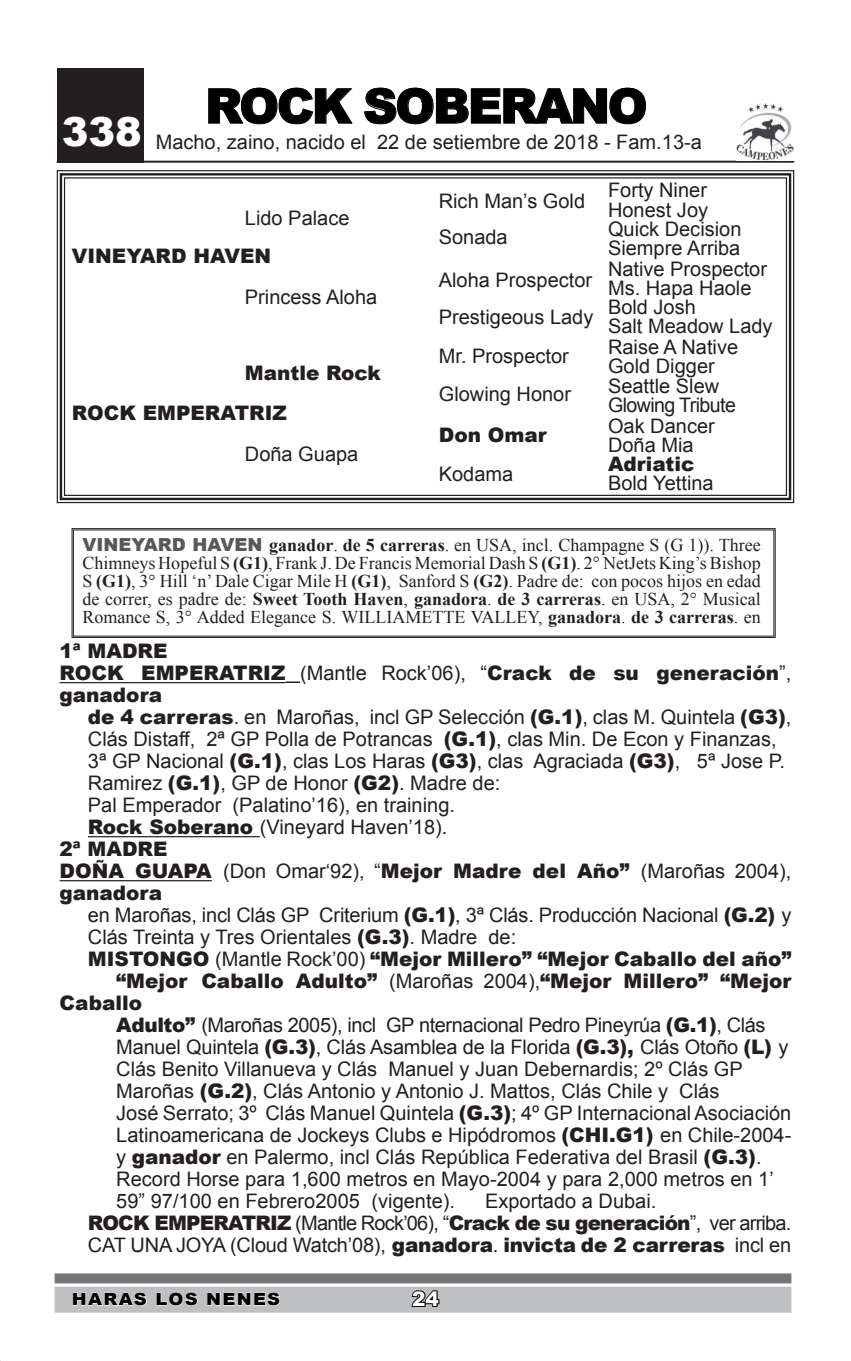
<style>
.page{position:relative;width:851px;height:1361px;background:#fff}
.page>*{position:absolute;margin:0;border:0;box-sizing:border-box;transform-origin:0 0}
.t1{font:900 48px "Arial";letter-spacing:-.05em;color:#000}
.t2{font:900 40px "Arial";color:#fff}
.t3{font:20px/22px "Arial";color:#231f20}
.t4{font:900 20px/22px "Arial";color:#231f20}
.t5{font:20px "Arial";letter-spacing:-.02em;color:#231f20}
.t6{font:20px "Arial";letter-spacing:-.03em;color:#231f20}
.t7{font:900 20px "Arial";color:#fff}
.t8{font:18px/18px "Times New Roman";color:#231f20;text-align:justify}
.t9{font:900 16.8px "Arial";letter-spacing:.07em;color:#000;scale:1.08 1}
.s1{font-family:"Arial";font-weight:900;color:#57585a}
.s2{font-weight:700}
.s3{font-weight:400}
.s4{font-weight:900}
</style>
<div class="page">
<div style="left:55px;top:1273px;width:736px;height:10px;background:#757679"></div>
<div style="left:55px;top:1286px;width:736px;height:26px;background:#bebfc1"></div>
<div style="left:57px;top:68px;width:86px;height:94px;background:#231f20"></div>
<svg style="left:56px;top:170px;width:738px;height:334px"></svg>
<div style="left:60px;top:173px;width:731px;height:327px;border:2px solid #231f20"></div>
<hr style="left:57px;top:161px;width:737px;height:2px;background:#231f20">
<svg style="left:208px;top:87px;width:145px;height:38px"></svg>
<svg style="left:364px;top:87px;width:282px;height:38px"></svg>
<hr style="left:60px;top:682px;width:225px;height:1px;background:#231f20">
<svg style="left:285px;top:681px;width:15px;height:2px"></svg>
<hr style="left:88px;top:836px;width:172px;height:1px;background:#231f20">
<hr style="left:60px;top:880px;width:152px;height:1px;background:#231f20">
<svg style="left:411px;top:1290px;width:29px;height:17px"></svg>
<svg style="left:72px;top:1292px;width:75px;height:14px"></svg>
<svg style="left:156px;top:1292px;width:42px;height:14px"></svg>
<svg style="left:207px;top:1292px;width:73px;height:14px"></svg>
<svg style="left:72px;top:528px;width:703px;height:110px"></svg>
<img style="left:736px;top:104px;width:58px;height:57px">
<h2 class="t2" style="left:62px;top:103px;width:82px">338</h2>
<h1 class="t1" style="left:205px;top:71px;width:444px">ROCK SOBERANO</h1>
<p class="t3" style="left:156px;top:132px;width:547px">Macho, zaino, nacido el 22 de setiembre de 2018 - Fam.13-a</p>
<p class="t3" style="left:245px;top:207px;width:106px">Lido Palace</p>
<p class="t4" style="left:72px;top:244px;width:201px">VINEYARD HAVEN</p>
<p class="t3" style="left:245px;top:286px;width:134px">Princess Aloha</p>
<p class="t4" style="left:245px;top:361px;width:137px">Mantle Rock</p>
<p class="t4" style="left:72px;top:401px;width:216px">ROCK EMPERATRIZ</p>
<p class="t3" style="left:245px;top:443px;width:115px">Doña Guapa</p>
<p class="t3" style="left:438px;top:190px;width:148px">Rich Man’s Gold</p>
<p class="t3" style="left:438px;top:226px;width:70px">Sonada</p>
<p class="t3" style="left:438px;top:269px;width:155px">Aloha Prospector</p>
<p class="t3" style="left:438px;top:306px;width:156px">Prestigeous Lady</p>
<p class="t3" style="left:438px;top:345px;width:132px">Mr. Prospector</p>
<p class="t3" style="left:438px;top:383px;width:134px">Glowing Honor</p>
<p class="t4" style="left:438px;top:423px;width:109px">Don Omar</p>
<p class="t3" style="left:438px;top:463px;width:76px">Kodama</p>
<p class="t3" style="left:608px;top:179px;width:100px">Forty Niner</p>
<p class="t3" style="left:608px;top:199px;width:102px">Honest Joy</p>
<p class="t3" style="left:608px;top:219px;width:135px">Quick Decision</p>
<p class="t3" style="left:608px;top:237px;width:134px">Siempre Arriba</p>
<p class="t3" style="left:608px;top:258px;width:160px">Native Prospector</p>
<p class="t3" style="left:608px;top:277px;width:145px">Ms. Hapa Haole</p>
<p class="t3" style="left:608px;top:296px;width:89px">Bold Josh</p>
<p class="t3" style="left:608px;top:315px;width:166px">Salt Meadow Lady</p>
<p class="t3" style="left:608px;top:336px;width:132px">Raise A Native</p>
<p class="t3" style="left:608px;top:355px;width:108px">Gold Digger</p>
<p class="t3" style="left:608px;top:375px;width:113px">Seattle Slew</p>
<p class="t6" style="left:608px;top:391px;width:129px">Glowing Tribute</p>
<p class="t3" style="left:608px;top:415px;width:108px">Oak Dancer</p>
<p class="t3" style="left:608px;top:434px;width:87px">Doña Mia</p>
<p class="t4" style="left:608px;top:452px;width:88px">Adriatic</p>
<p class="t3" style="left:608px;top:472px;width:107px">Bold Yettina</p>
<p class="t8" style="left:82px;top:536px;width:680px"><span class="s1">VINEYARD HAVEN</span> <span class="s2">ganador</span>. <span class="s2">de 5 carreras</span>. en USA, incl. Champagne S (G 1)). Three Chimneys Hopeful S <span class="s2">(G1)</span>, Frank J. De Francis Memorial Dash S <span class="s2">(G1)</span>. 2° NetJets King’s Bishop S <span class="s2">(G1)</span>, 3° Hill ‘n’ Dale Cigar Mile H <span class="s2">(G1)</span>, Sanford S <span class="s2">(G2)</span>. Padre de: con pocos hijos en edad de correr, es padre de: <span class="s2">Sweet Tooth Haven</span>, <span class="s2">ganadora</span>. <span class="s2">de 3 carreras</span>. en USA, 2° Musical Romance S, 3° Added Elegance S. WILLIAMETTE VALLEY, <span class="s2">ganadora</span>. <span class="s2">de 3 carreras</span>. en</p>
<p class="t4" style="left:60px;top:639px;width:733px">1ª MADRE<br>ROCK EMPERATRIZ <span class="s3">(Mantle Rock’06), “</span>Crack de su generación<span class="s3">”, </span>ganadora</p>
<p class="t3" style="left:88px;top:706px;width:704px"><span class="s4">de 4 carreras</span>. en Maroñas, incl GP Selección <span class="s4">(G.1)</span>, clas M. Quintela <span class="s4">(G3)</span>,</p>
<p class="t3" style="left:88px;top:728px;width:690px">Clás Distaff, 2ª GP Polla de Potrancas <span class="s4">(G.1)</span>, clas Min. De Econ y Finanzas,</p>
<p class="t3" style="left:88px;top:750px;width:698px">3ª GP Nacional <span class="s4">(G.1)</span>, clas Los Haras <span class="s4">(G3)</span>, clas Agraciada <span class="s4">(G3)</span>, 5ª Jose P.</p>
<p class="t3" style="left:88px;top:772px;width:414px">Ramirez <span class="s4">(G.1)</span>, GP de Honor <span class="s4">(G2)</span>. Madre de:</p>
<p class="t3" style="left:88px;top:794px;width:368px">Pal Emperador (Palatino’16), en training.</p>
<p class="t3" style="left:88px;top:816px;width:361px"><span class="s4">Rock Soberano</span> (Vineyard Haven’18).</p>
<p class="t4" style="left:60px;top:837px;width:110px">2ª MADRE</p>
<p class="t3" style="left:60px;top:860px;width:733px"><span class="s4">DOÑA GUAPA</span> (Don Omar‘92), “<span class="s4">Mejor Madre del Año”</span> (Maroñas 2004),</p>
<p class="t4" style="left:60px;top:881px;width:104px">ganadora</p>
<p class="t3" style="left:88px;top:904px;width:704px">en Maroñas, incl Clás GP Criterium <span class="s4">(G.1)</span>, 3ª Clás. Producción Nacional <span class="s4">(G.2)</span> y</p>
<p class="t3" style="left:88px;top:926px;width:430px">Clás Treinta y Tres Orientales <span class="s4">(G.3)</span>. Madre de:</p>
<p class="t4" style="left:88px;top:947px;width:704px">MISTONGO <span class="s3">(Mantle Rock’00)</span> “Mejor Millero” “Mejor Caballo del año”</p>
<p class="t4" style="left:116px;top:969px;width:676px">“Mejor Caballo Adulto” <span class="s3">(Maroñas 2004),</span>“Mejor Millero” “Mejor</p>
<p class="t4" style="left:60px;top:991px;width:84px">Caballo</p>
<p class="t5" style="left:116px;top:1012px;width:650px"><span class="s4">Adulto”</span> (Maroñas 2005), incl GP nternacional Pedro Pineyrúa <span class="s4">(G.1)</span>, Clás</p>
<p class="t3" style="left:116px;top:1036px;width:673px">Manuel Quintela <span class="s4">(G.3)</span>, Clás Asamblea de la Florida <span class="s4">(G.3),</span> Clás Otoño <span class="s4">(L)</span> y</p>
<p class="t3" style="left:116px;top:1058px;width:628px">Clás Benito Villanueva y Clás Manuel y Juan Debernardis; 2º Clás GP</p>
<p class="t3" style="left:116px;top:1080px;width:604px">Maroñas <span class="s4">(G.2)</span>, Clás Antonio y Antonio J. Mattos, Clás Chile y Clás</p>
<p class="t3" style="left:116px;top:1102px;width:676px">José Serrato; 3º Clás Manuel Quintela <span class="s4">(G.3)</span>; 4º GP Internacional Asociación</p>
<p class="t3" style="left:116px;top:1124px;width:676px">Latinoamericana de Jockeys Clubs e Hipódromos <span class="s4">(CHI.G1)</span> en Chile-2004-</p>
<p class="t3" style="left:116px;top:1146px;width:646px">y <span class="s4">ganador</span> en Palermo, incl Clás República Federativa del Brasil <span class="s4">(G.3)</span>.</p>
<p class="t3" style="left:116px;top:1168px;width:658px">Record Horse para 1,600 metros en Mayo-2004 y para 2,000 metros en 1’</p>
<p class="t3" style="left:116px;top:1190px;width:340px">59” 97/100 en Febrero2005 (vigente).</p>
<p class="t3" style="left:88px;top:1190px;width:704px;text-indent:397px">Exportado a Dubai.<br><span class="s4">ROCK EMPERATRIZ</span> (Mantle Rock’06), “<span class="s4">Crack de su generación</span>”, ver arriba.<br>CAT UNA JOYA (Cloud Watch’08), <span class="s4">ganadora</span>. <span class="s4">invicta de 2 carreras</span> incl en</p>
<p class="t9" style="left:72px;top:1287px;width:194px">HARAS LOS NENES</p>
<p class="t7" style="left:412px;top:1284px;width:28px">24</p>
</div>
